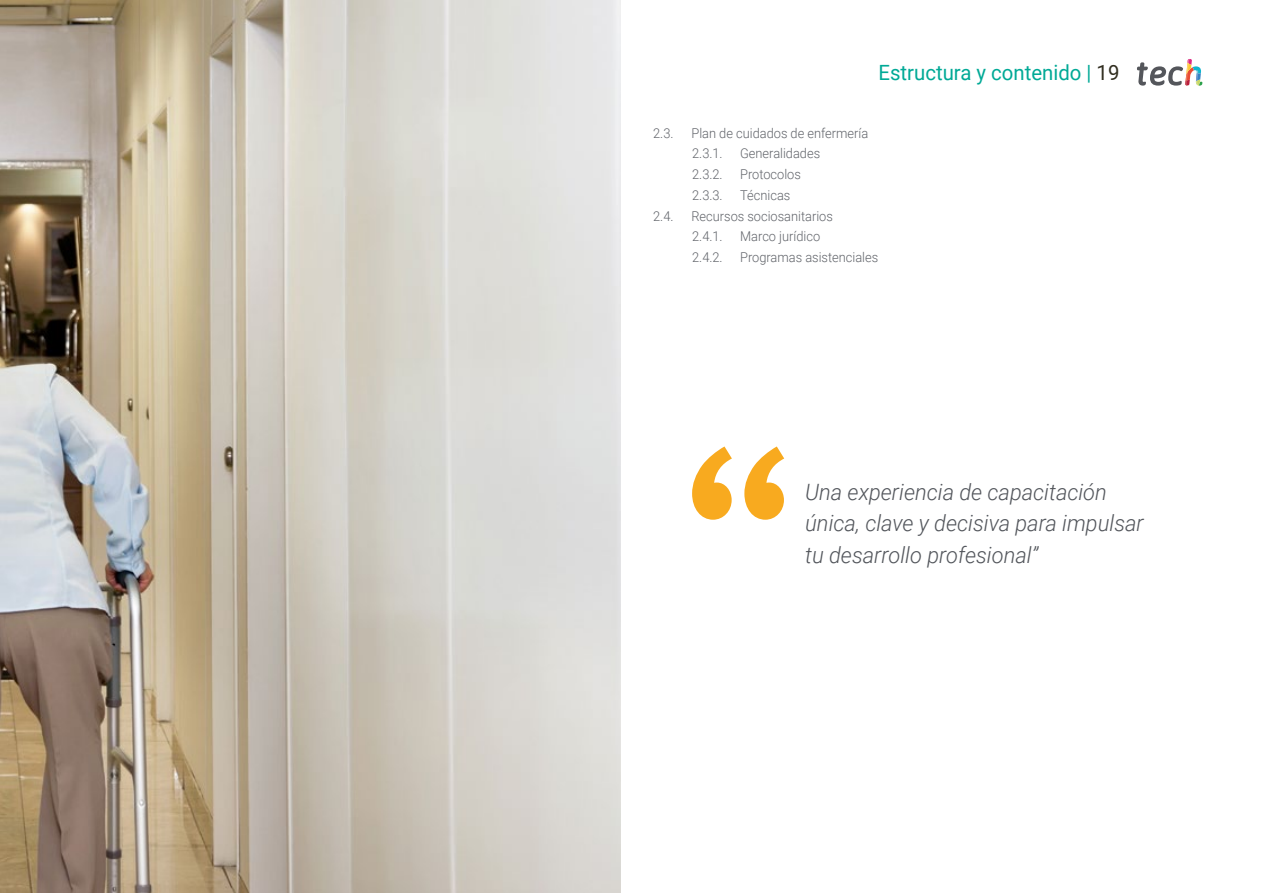
<style>
.page{position:relative;width:1263px;height:893px;background:#fff}
.page>*{position:absolute;margin:0;border:0;box-sizing:border-box;transform-origin:0 0}
.t1{font:italic 300 22.5px/31.5px "Roboto";color:#52555b}
.t2{font:21px "Roboto";color:#00a996}
.t3{font:300 13.5px/20.7px "Roboto";color:#61646a;scale:.95 1}
.s1{color:#312e20}
</style>
<div class="page">
<svg style="left:692px;top:446px;width:92px;height:74px"></svg>
<img style="left:0;top:0;width:621px;height:893px">
<svg style="left:1137px;top:59px;width:65px;height:27px"></svg>
<h2 class="t2" style="left:878px;top:57px;width:242px">Estructura y contenido | <span class="s1">19</span></h2>
<p class="t3" style="left:653px;top:122px;width:23px">2.3.</p>
<p class="t3" style="left:691px;top:122px;width:188px">Plan de cuidados de enfermería<br>2.3.1.</p>
<p class="t3" style="left:740px;top:143px;width:86px">Generalidades</p>
<p class="t3" style="left:692px;top:164px;width:34px">2.3.2.</p>
<p class="t3" style="left:740px;top:164px;width:65px">Protocolos</p>
<p class="t3" style="left:692px;top:184px;width:34px">2.3.3.</p>
<p class="t3" style="left:740px;top:184px;width:54px">Técnicas</p>
<p class="t3" style="left:653px;top:205px;width:23px">2.4.</p>
<p class="t3" style="left:691px;top:205px;width:150px">Recursos sociosanitarios<br>2.4.1.</p>
<p class="t3" style="left:740px;top:226px;width:86px">Marco jurídico</p>
<p class="t3" style="left:692px;top:247px;width:34px">2.4.2.</p>
<p class="t3" style="left:740px;top:247px;width:147px">Programas asistenciales</p>
<h1 class="t1" style="left:805px;top:475px;width:340px">Una experiencia de capacitación única, clave y decisiva para impulsar tu desarrollo profesional”</h1>
</div>
